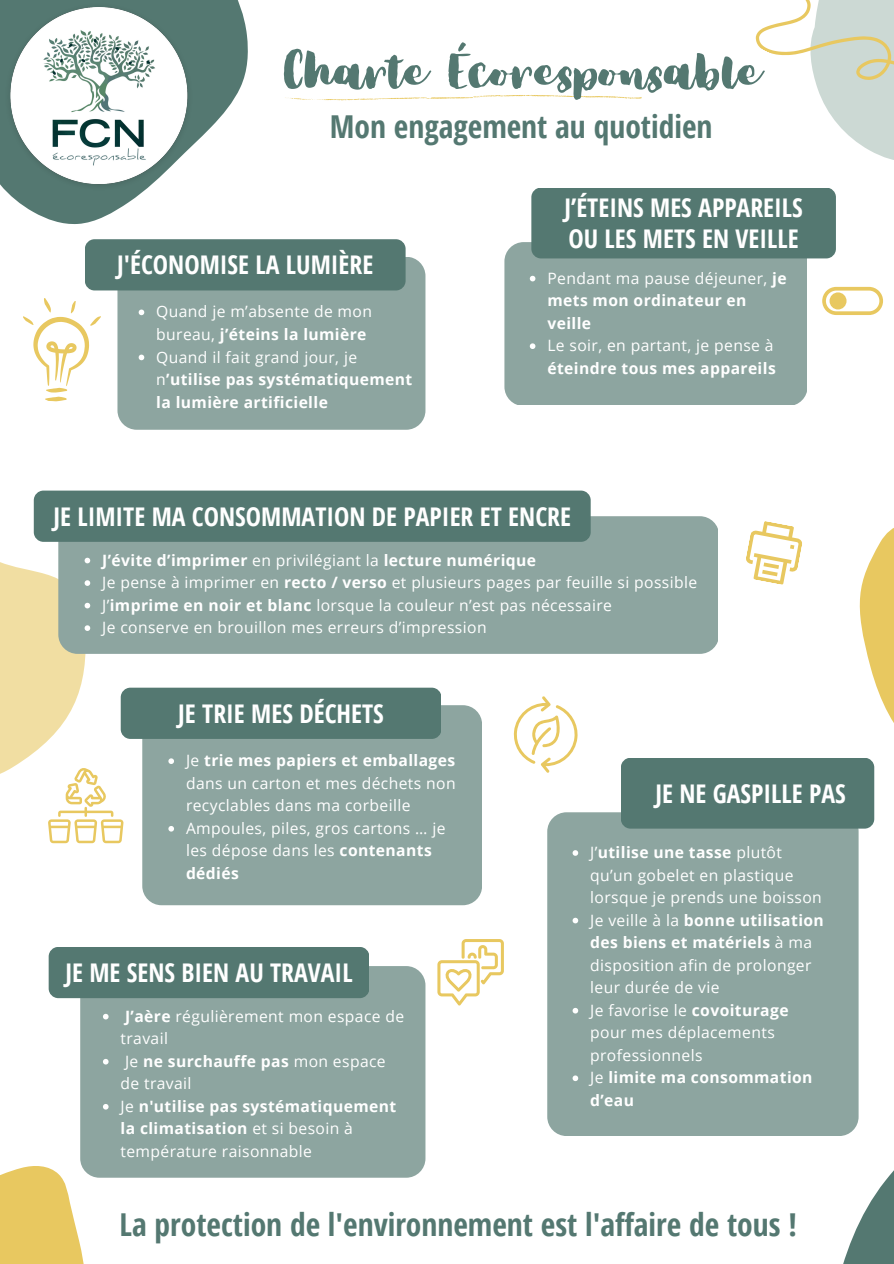
<style>
.page{position:relative;width:894px;height:1264px;background:#fff}
.page>*{position:absolute;margin:0;border:0;box-sizing:border-box;transform-origin:0 0}
.t1{font:54.6px "Bloom Skirt";color:#547871}
.t2{font:700 31.5px "Open Sans Condensed";color:#547871}
.t3{font:700 25.65px/30.5px "Open Sans Condensed";color:#fff}
.t4{font:15.6px/22.5px "Open Sans";letter-spacing:.025em;color:#fff}
.t5{font:700 15.6px/22.5px "Open Sans";letter-spacing:.025em;color:#fff}
.s1{font-weight:400}
.s2{font-weight:700}
</style>
<div class="page">
<svg style="left:0;top:1165px;width:89px;height:98px"></svg>
<svg style="left:16px;top:0;width:232px;height:246px"></svg>
<svg style="left:859px;top:528px;width:34px;height:259px"></svg>
<div style="left:117px;top:257px;width:308px;height:172px;background:#8da5a0;border-radius:19px"></div>
<div style="left:85px;top:239px;width:320px;height:51px;background:#547871;border-radius:10px"></div>
<img style="left:0;top:0;width:205px;height:200px">
<svg style="left:23px;top:298px;width:78px;height:104px"></svg>
<div style="left:504px;top:242px;width:302px;height:163px;background:#8da5a0;border-radius:19px"></div>
<div style="left:531px;top:187px;width:304px;height:71px;background:#547871;border-radius:10px"></div>
<div style="left:58px;top:516px;width:660px;height:137px;background:#8da5a0;border-radius:19px"></div>
<div style="left:34px;top:490px;width:556px;height:52px;background:#547871;border-radius:10px"></div>
<svg style="left:822px;top:287px;width:60px;height:28px"></svg>
<div style="left:829px;top:292px;width:17px;height:17px;background:#e8c860;border-radius:50%"></div>
<svg style="left:746px;top:521px;width:56px;height:64px"></svg>
<div style="left:142px;top:705px;width:340px;height:200px;background:#8da5a0;border-radius:19px"></div>
<div style="left:121px;top:687px;width:320px;height:52px;background:#547871;border-radius:10px"></div>
<div style="left:547px;top:812px;width:311px;height:323px;background:#8da5a0;border-radius:19px"></div>
<div style="left:620px;top:757px;width:254px;height:71px;background:#547871;border-radius:10px"></div>
<div style="left:80px;top:966px;width:345px;height:211px;background:#8da5a0;border-radius:19px"></div>
<div style="left:49px;top:946px;width:320px;height:52px;background:#547871;border-radius:10px"></div>
<svg style="left:437px;top:939px;width:66px;height:66px"></svg>
<svg style="left:513px;top:696px;width:65px;height:76px"></svg>
<svg style="left:641px;top:0;width:252px;height:158px"></svg>
<svg style="left:285px;top:95px;width:356px;height:6px"></svg>
<svg style="left:139px;top:309px;width:5px;height:6px"></svg>
<svg style="left:139px;top:354px;width:5px;height:6px"></svg>
<svg style="left:529px;top:276px;width:6px;height:5px"></svg>
<svg style="left:529px;top:343px;width:6px;height:6px"></svg>
<svg style="left:0;top:519px;width:123px;height:324px"></svg>
<svg style="left:168px;top:758px;width:6px;height:6px"></svg>
<svg style="left:168px;top:826px;width:6px;height:5px"></svg>
<svg style="left:572px;top:850px;width:6px;height:5px"></svg>
<svg style="left:572px;top:917px;width:6px;height:6px"></svg>
<svg style="left:572px;top:1007px;width:6px;height:6px"></svg>
<svg style="left:572px;top:1075px;width:6px;height:6px"></svg>
<svg style="left:103px;top:1013px;width:5px;height:6px"></svg>
<svg style="left:103px;top:1059px;width:5px;height:5px"></svg>
<svg style="left:103px;top:1104px;width:5px;height:5px"></svg>
<svg style="left:742px;top:1095px;width:151px;height:168px"></svg>
<h1 class="t1" style="left:284px;top:37px;width:480px">Charte Écoresponsable</h1>
<h2 class="t2" style="left:330px;top:104px;width:384px">Mon engagement au quotidien</h2>
<h3 class="t3" style="left:117px;top:249px;width:258px">J'ÉCONOMISE LA LUMIÈRE</h3>
<p class="t5" style="left:156px;top:300px;width:257px"><span class="s1">Quand je m’absente de mon bureau,</span> j’éteins la lumière<br><span class="s1">Quand il fait grand jour, je n</span>’utilise pas systématiquement la lumière artificielle</p>
<h3 class="t3" style="left:564px;top:192px;width:240px">J’ÉTEINS MES APPAREILS<br>OU LES METS EN VEILLE</h3>
<p class="t5" style="left:547px;top:266px;width:241px"><span class="s1">Pendant ma pause déjeuner,</span> je mets mon ordinateur en veille</p>
<p class="t4" style="left:547px;top:334px;width:227px">Le soir, en partant, je pense à</p>
<p class="t5" style="left:547px;top:356px;width:230px">éteindre tous mes appareils</p>
<h3 class="t3" style="left:53px;top:500px;width:519px">JE LIMITE MA CONSOMMATION DE PAPIER ET ENCRE</h3>
<p class="t4" style="left:102px;top:548px;width:596px"><span class="s2">J’évite d’imprimer</span> en privilégiant la <span class="s2">lecture numérique<br></span>Je pense à imprimer en <span class="s2">recto / verso</span> et plusieurs pages par feuille si possible J’<span class="s2">imprime en noir et blanc</span> lorsque la couleur n’est pas nécessaire<br>Je conserve en brouillon mes erreurs d’impression</p>
<h3 class="t3" style="left:178px;top:697px;width:207px">JE TRIE MES DÉCHETS</h3>
<p class="t4" style="left:186px;top:749px;width:271px">Je <span class="s2">trie mes papiers et emballages </span>dans un carton et mes déchets non recyclables dans ma corbeille<br>Ampoules, piles, gros cartons … je les dépose dans les <span class="s2">contenants dédiés</span></p>
<h3 class="t3" style="left:65px;top:956px;width:289px">JE ME SENS BIEN AU TRAVAIL</h3>
<p class="t4" style="left:120px;top:1004px;width:285px"><span class="s2">J’aère</span> régulièrement mon espace de travail<br>Je <span class="s2">ne surchauffe pas</span> mon espace<br>de travail<br>Je <span class="s2">n'utilise pas systématiquement la climatisation</span> et si besoin à température raisonnable</p>
<h3 class="t3" style="left:655px;top:777px;width:192px">JE NE GASPILLE PAS</h3>
<p class="t4" style="left:590px;top:840px;width:235px">J’<span class="s2">utilise une tasse</span> plutôt qu’un gobelet en plastique lorsque je prends une boisson<br>Je veille à la <span class="s2">bonne utilisation des biens et matériels</span> à ma disposition afin de prolonger leur durée de vie<br>Je favorise le <span class="s2">covoiturage </span>pour mes déplacements professionnels<br>Je <span class="s2">limite ma consommation d’eau</span></p>
<h2 class="t2" style="left:119px;top:1201px;width:678px">La protection de l'environnement est l'affaire de tous !</h2>
</div>
